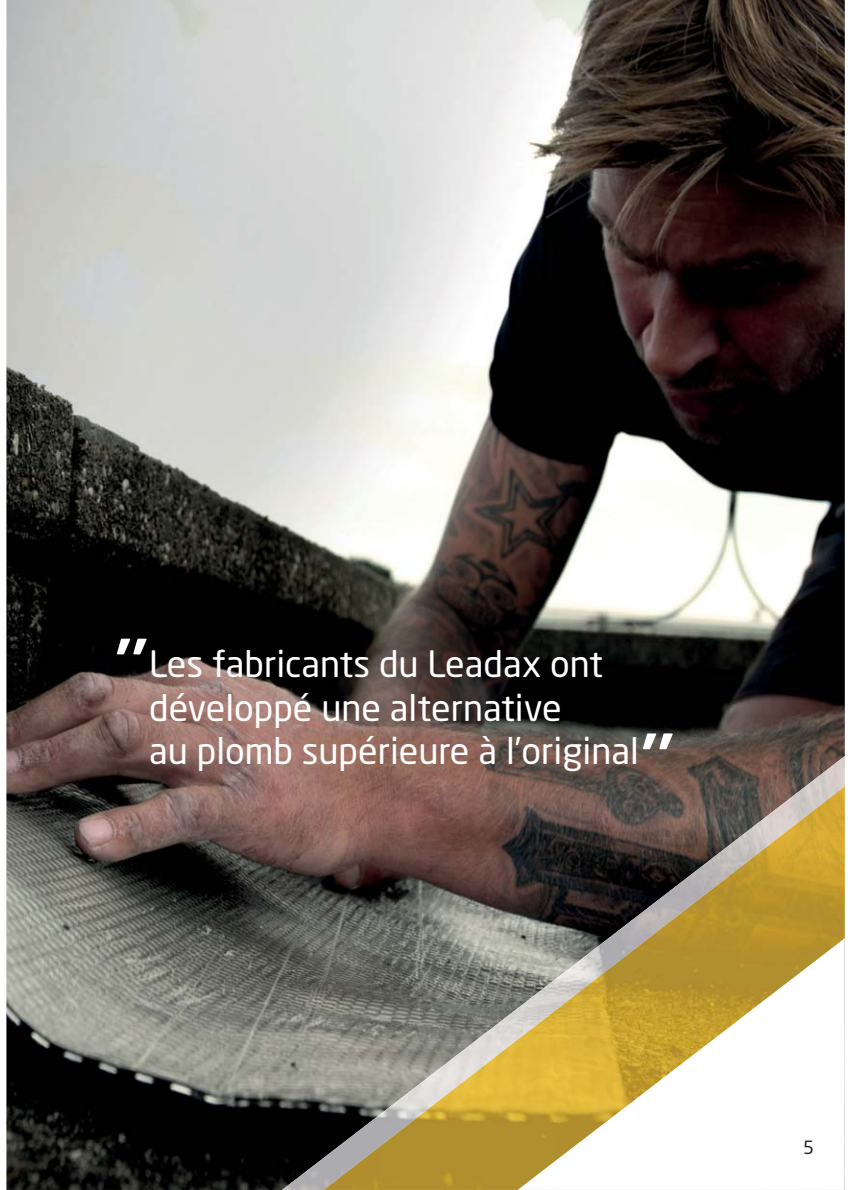
<style>
.page{position:relative;width:850px;height:1190px;background:#fff}
.page>*{position:absolute;margin:0;border:0;box-sizing:border-box;transform-origin:0 0}
.t1{font:700 60px "Neo Sans";color:#fff}
.t2{font:36px/43.2px "Neo Sans";color:#fff}
.t3{font:18px "Neo Sans";color:#231f20}
</style>
<div class="page">
<img style="left:7px;top:0;width:837px;height:1190px">
<img style="left:719px;top:756px;width:125px;height:120px">
<img style="left:657px;top:852px;width:63px;height:69px">
<img style="left:594px;top:900px;width:64px;height:21px">
<img style="left:469px;top:949px;width:49px;height:106px">
<img style="left:407px;top:1045px;width:63px;height:10px">
<img style="left:344px;top:1093px;width:37px;height:52px">
<img style="left:282px;top:1142px;width:63px;height:48px">
<img style="left:729px;top:786px;width:115px;height:152px">
<img style="left:671px;top:876px;width:59px;height:62px">
<img style="left:555px;top:921px;width:117px;height:17px">
<img style="left:497px;top:1010px;width:21px;height:180px">
<img style="left:381px;top:1055px;width:117px;height:135px">
<img style="left:324px;top:1145px;width:58px;height:45px">
<img style="left:743px;top:786px;width:101px;height:79px">
<svg style="left:518px;top:938px;width:326px;height:252px"></svg>
<svg style="left:6px;top:0;width:1px;height:1190px"></svg>
<p class="t1" style="left:116px;top:602px;width:34px">,,</p>
<p class="t2" style="left:149px;top:645px;width:491px">Les fabricants du Leadax ont développé une alternative<br>au plomb supérieure à l’original</p>
<p class="t1" style="left:642px;top:697px;width:34px">,,</p>
<p class="t3" style="left:803px;top:1141px;width:12px">5</p>
</div>
